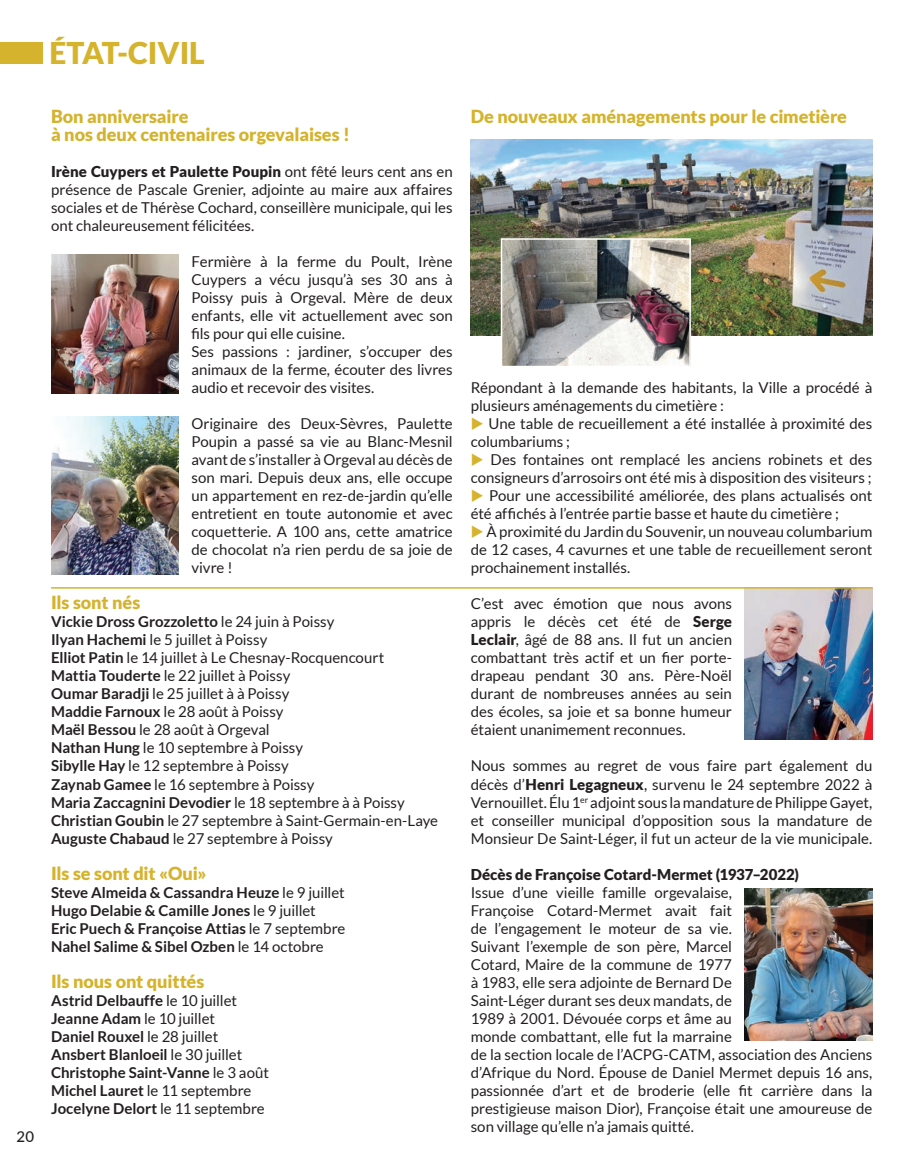
<style>
.page{position:relative;width:915px;height:1170px;background:#fff}
.page>*{position:absolute;margin:0;border:0;box-sizing:border-box;transform-origin:0 0}
.t1{font:900 30px "Lato";color:#d5b32c}
.t2{font:900 18px/18px "Lato";letter-spacing:-.005em;color:#d5b32c}
.t3{font:15px/18px "Lato";color:#231f20}
.t4{font:700 15px/18px "Lato";color:#231f20}
.t5{font:900 15px "Lato";color:#231f20}
.t6{font:500 15px "Lato";color:#231f20}
.s1{font-weight:900}
.s2{font-weight:700}
.s3{font-weight:400}
.s4{color:#d5b32c}
</style>
<div class="page">
<img style="left:51px;top:254px;width:128px;height:139px">
<img style="left:51px;top:417px;width:128px;height:157px">
<img style="left:470px;top:140px;width:402px;height:196px">
<img style="left:744px;top:588px;width:128px;height:151px">
<hr style="left:51px;top:587px;width:821px;height:1px;background:#d5b32c">
<img style="left:503px;top:241px;width:184px;height:123px">
<div style="left:500px;top:238px;width:190px;height:129px;border:2px solid #fff"></div>
<div style="left:0;top:43px;width:43px;height:21px;background:#d5b32c"></div>
<img style="left:744px;top:888px;width:128px;height:152px">
<h1 class="t1" style="left:50px;top:36px;width:157px">ÉTAT-CIVIL</h1>
<p class="t6" style="left:17px;top:1125px;width:19px">20</p>
<p class="t2" style="left:51px;top:107px;width:300px">Bon anniversaire<br>à nos deux centenaires orgevalaises !</p>
<p class="t3" style="left:51px;top:162px;width:403px;text-align:justify"><span class="s1">Irène Cuypers et Paulette Poupin</span> ont fêté leurs cent ans en présence de Pascale Grenier, adjointe au maire aux affaires sociales et de Thérèse Cochard, conseillère municipale, qui les ont chaleureusement félicitées.</p>
<p class="t3" style="left:191px;top:252px;width:263px">Fermière à la ferme du Poult, Irène Cuypers a vécu jusqu’à ses 30 ans à Poissy puis à Orgeval. Mère de deux enfants, elle vit actuellement avec son fils pour qui elle cuisine.<br>Ses passions : jardiner, s’occuper des animaux de la ferme, écouter des livres audio et recevoir des visites.</p>
<p class="t3" style="left:191px;top:414px;width:263px;text-align:justify">Originaire des Deux-Sèvres, Paulette Poupin a passé sa vie au Blanc-Mesnil avant de s’installer à Orgeval au décès de son mari. Depuis deux ans, elle occupe un appartement en rez-de-jardin qu’elle entretient en toute autonomie et avec coquetterie. A 100 ans, cette amatrice de chocolat n’a rien perdu de sa joie de vivre !</p>
<p class="t2" style="left:51px;top:593px;width:91px">Ils sont nés</p>
<p class="t3" style="left:51px;top:612px;width:388px"><span class="s2">Vickie Dross Grozzoletto</span> le 24 juin à Poissy<br><span class="s2">Ilyan Hachemi</span> le 5 juillet à Poissy<br><span class="s2">Elliot Patin</span> le 14 juillet à Le Chesnay-Rocquencourt<br><span class="s2">Mattia Touderte</span> le 22 juillet à Poissy<br><span class="s2">Oumar Baradji</span> le 25 juillet à à Poissy<br><span class="s2">Maddie Farnoux</span> le 28 août à Poissy<br><span class="s2">Maël Bessou</span> le 28 août à Orgeval<br><span class="s2">Nathan Hung</span> le 10 septembre à Poissy<br><span class="s2">Sibylle Hay</span> le 12 septembre à Poissy<br><span class="s2">Zaynab Gamee</span> le 16 septembre à Poissy<br><span class="s2">Maria Zaccagnini Devodier</span> le 18 septembre à à Poissy <span class="s2">Christian Goubin</span> le 27 septembre à Saint-Germain-en-Laye <span class="s2">Auguste Chabaud</span> le 27 septembre à Poissy</p>
<p class="t2" style="left:51px;top:863px;width:157px">Ils se sont dit «Oui»</p>
<p class="t4" style="left:51px;top:882px;width:296px">Steve Almeida &amp; Cassandra Heuze <span class="s3">le 9 juillet </span>Hugo Delabie &amp; Camille Jones <span class="s3">le 9 juillet<br></span>Eric Puech &amp; Françoise Attias <span class="s3">le 7 septembre </span>Nahel Salime &amp; Sibel Ozben <span class="s3">le 14 octobre</span></p>
<p class="t2" style="left:51px;top:971px;width:155px">Ils nous ont quittés</p>
<p class="t4" style="left:51px;top:990px;width:219px">Astrid Delbauffe <span class="s3">le 10 juillet<br></span>Jeanne Adam <span class="s3">le 10 juillet<br></span>Daniel Rouxel <span class="s3">le 28 juillet<br></span>Ansbert Blanloeil <span class="s3">le 30 juillet<br></span>Christophe Saint-Vanne <span class="s3">le 3 août<br></span>Michel Lauret <span class="s3">le 11 septembre<br></span>Jocelyne Delort <span class="s3">le 11 septembre</span></p>
<p class="t2" style="left:470px;top:107px;width:377px">De nouveaux aménagements pour le cimetière</p>
<p class="t3" style="left:470px;top:378px;width:403px">Répondant à la demande des habitants, la Ville a procédé à plusieurs aménagements du cimetière :</p>
<p class="t3" style="left:470px;top:414px;width:403px"><span class="s4">◆</span> Une table de recueillement a été installée à proximité des columbariums ;</p>
<p class="t3" style="left:470px;top:450px;width:403px"><span class="s4">◆</span> Des fontaines ont remplacé les anciens robinets et des consigneurs d’arrosoirs ont été mis à disposition des visiteurs ;</p>
<p class="t3" style="left:470px;top:486px;width:403px"><span class="s4">◆</span> Pour une accessibilité améliorée, des plans actualisés ont été affichés à l’entrée partie basse et haute du cimetière ;</p>
<p class="t3" style="left:470px;top:522px;width:403px;text-align:justify"><span class="s4">◆</span> À proximité du Jardin du Souvenir, un nouveau columbarium de 12 cases, 4 cavurnes et une table de recueillement seront prochainement installés.</p>
<p class="t3" style="left:470px;top:594px;width:263px;text-align:justify">C’est avec émotion que nous avons appris le décès cet été de <span class="s1">Serge Leclair</span>, âgé de 88 ans. Il fut un ancien combattant très actif et un fier porte&shy;drapeau pendant 30 ans. Père-Noël durant de nombreuses années au sein des écoles, sa joie et sa bonne humeur étaient unanimement reconnues.</p>
<p class="t3" style="left:470px;top:756px;width:403px;text-align:justify">Nous sommes au regret de vous faire part également du décès d’<span class="s1">Henri Legagneux</span>, survenu le 24 septembre 2022 à Vernouillet. Élu 1<sup>er</sup> adjoint sous la mandature de Philippe Gayet, et conseiller municipal d’opposition sous la mandature de Monsieur De Saint-Léger, il fut un acteur de la vie municipale.</p>
<p class="t5" style="left:470px;top:865px;width:329px">Décès de Françoise Cotard-Mermet (1937–2022)</p>
<p class="t3" style="left:470px;top:882px;width:403px">Issue d’une vieille famille orgevalaise,<br>Françoise Cotard-Mermet avait fait<br>de l’engagement le moteur de sa vie.<br>Suivant l’exemple de son père, Marcel<br>Cotard, Maire de la commune de 1977<br>à 1983, elle sera adjointe de Bernard De<br>Saint-Léger durant ses deux mandats, de<br>1989 à 2001. Dévouée corps et âme au<br>monde combattant, elle fut la marraine<br>de la section locale de l’ACPG-CATM, association des Anciens d’Afrique du Nord. Épouse de Daniel Mermet depuis 16 ans, passionnée d’art et de broderie (elle fit carrière dans la prestigieuse maison Dior), Françoise était une amoureuse de son village qu’elle n’a jamais quitté.</p>
</div>
